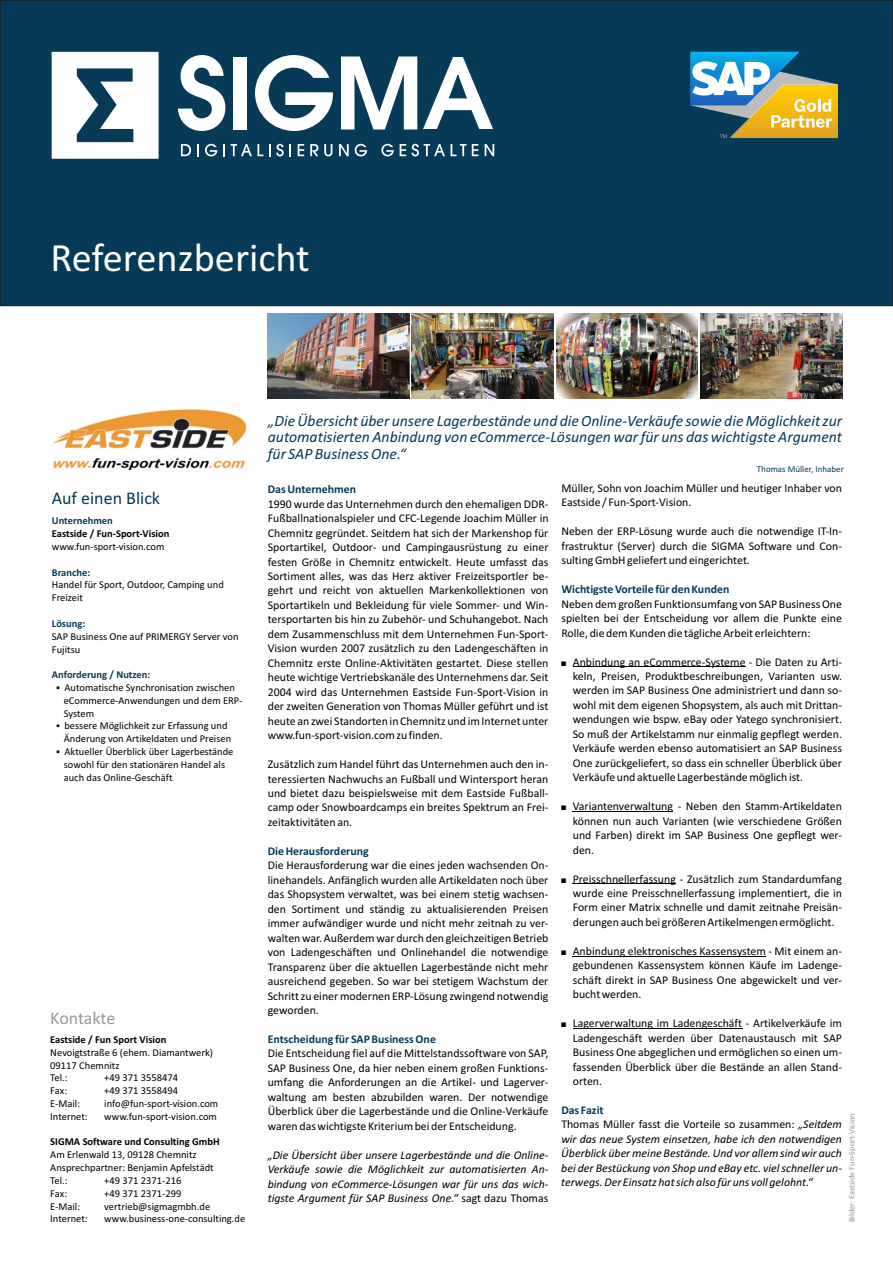
<style>
.page{position:relative;width:893px;height:1263px;background:#fff}
.page>*{position:absolute;margin:0;border:0;box-sizing:border-box;transform-origin:0 0}
.t1{font:40.35px "Calibri";color:#fff}
.t2{font:18px "Calibri";color:#073a57}
.t3{font:18px "Calibri";letter-spacing:-.01em;color:#9c9897}
.t4{font:italic 15.75px/16.5px "Calibri";color:#073a57;text-align:justify}
.t5{font:11.85px/14.4px "Calibri";color:#000;text-align:justify}
.t6{font:italic 11.85px/14.4px "Calibri";color:#000;text-align:justify}
.t7{font:700 11.85px "Calibri";color:#073a57}
.t8{font:10.5px/12.8px "Calibri";color:#000}
.t9{font:700 10.5px "Calibri";color:#000}
.t10{font:700 10.5px "Calibri";color:#073a57}
.t11{font:9px "Calibri";color:#073a57}
.t12{font:8.25px "Calibri";color:#949595}
.s1{font-style:normal}
.s2{font-weight:700;font-style:normal;color:#073a57}
</style>
<div class="page">
<hr style="left:573px;top:667px;width:173px;height:1px;background:#000">
<hr style="left:573px;top:811px;width:100px;height:1px;background:#000">
<hr style="left:573px;top:884px;width:103px;height:1px;background:#000">
<hr style="left:573px;top:956px;width:193px;height:1px;background:#000">
<hr style="left:573px;top:1028px;width:169px;height:1px;background:#000">
<img style="left:556px;top:313px;width:142px;height:85px">
<img style="left:700px;top:313px;width:142px;height:85px">
<img style="left:412px;top:313px;width:142px;height:85px">
<img style="left:268px;top:313px;width:142px;height:85px">
<img style="left:52px;top:409px;width:195px;height:60px">
<div style="left:0;top:0;width:893px;height:306px;background:#073a57"></div>
<svg style="left:691px;top:52px;width:147px;height:86px"></svg>
<svg style="left:178px;top:55px;width:47px;height:76px"></svg>
<div style="left:233px;top:57px;width:14px;height:72px;background:#fff"></div>
<svg style="left:255px;top:55px;width:78px;height:76px"></svg>
<svg style="left:341px;top:56px;width:153px;height:74px"></svg>
<svg style="left:181px;top:144px;width:10px;height:12px"></svg>
<svg style="left:197px;top:144px;width:2px;height:12px"></svg>
<svg style="left:205px;top:144px;width:12px;height:12px"></svg>
<svg style="left:223px;top:144px;width:2px;height:12px"></svg>
<svg style="left:231px;top:144px;width:32px;height:12px"></svg>
<svg style="left:269px;top:144px;width:22px;height:12px"></svg>
<svg style="left:298px;top:144px;width:6px;height:12px"></svg>
<svg style="left:310px;top:144px;width:8px;height:12px"></svg>
<svg style="left:324px;top:144px;width:8px;height:12px"></svg>
<svg style="left:339px;top:144px;width:10px;height:12px"></svg>
<svg style="left:355px;top:144px;width:12px;height:12px"></svg>
<svg style="left:381px;top:144px;width:13px;height:12px"></svg>
<svg style="left:400px;top:144px;width:45px;height:12px"></svg>
<svg style="left:451px;top:144px;width:15px;height:12px"></svg>
<svg style="left:472px;top:144px;width:6px;height:12px"></svg>
<svg style="left:485px;top:144px;width:9px;height:12px"></svg>
<svg style="left:52px;top:52px;width:107px;height:107px"></svg>
<h1 class="t1" style="left:50px;top:240px;width:261px">Referenzbericht</h1>
<h2 class="t2" style="left:52px;top:490px;width:110px">Auf einen Blick</h2>
<p class="t10" style="left:52px;top:516px;width:62px">Unternehmen</p>
<p class="t9" style="left:52px;top:529px;width:119px">Eastside / Fun-Sport-Vision</p>
<p class="t8" style="left:52px;top:541px;width:114px">www.fun-sport-vision.com</p>
<p class="t10" style="left:52px;top:568px;width:40px">Branche:</p>
<p class="t8" style="left:52px;top:579px;width:173px">Handel für Sport, Outdoor, Camping und<br>Freizeit</p>
<p class="t10" style="left:52px;top:619px;width:35px">Lösung:</p>
<p class="t8" style="left:52px;top:631px;width:188px">SAP Business One auf PRIMERGY Server von<br>Fujitsu</p>
<p class="t10" style="left:52px;top:670px;width:100px">Anforderung / Nutzen:</p>
<p class="t8" style="left:64px;top:682px;width:180px;text-indent:-8px">▪ Automatische Synchronisation zwischen eCommerce-Anwendungen und dem ERP-<br>System</p>
<p class="t8" style="left:64px;top:720px;width:169px;text-indent:-8px">▪ bessere Möglichkeit zur Erfassung und<br>Änderung von Artikeldaten und Preisen</p>
<p class="t8" style="left:64px;top:746px;width:171px;text-indent:-8px">▪ Aktueller Überblick über Lagerbestände sowohl für den stationären Handel als auch das Online-Geschäft</p>
<h2 class="t3" style="left:50px;top:1011px;width:67px">Kontakte</h2>
<p class="t9" style="left:50px;top:1035px;width:118px">Eastside / Fun Sport Vision</p>
<p class="t8" style="left:50px;top:1047px;width:164px">Nevoigtstraße 6 (ehem. Diamantwerk)<br>09117 Chemnitz<br>Tel.:</p>
<p class="t8" style="left:104px;top:1072px;width:75px">+49 371 3558474</p>
<p class="t8" style="left:50px;top:1085px;width:18px">Fax:</p>
<p class="t8" style="left:104px;top:1085px;width:75px">+49 371 3558494</p>
<p class="t8" style="left:50px;top:1098px;width:31px">E-Mail:</p>
<p class="t8" style="left:104px;top:1098px;width:116px">info@fun-sport-vision.com</p>
<p class="t8" style="left:50px;top:1111px;width:39px">Internet:</p>
<p class="t8" style="left:104px;top:1111px;width:114px">www.fun-sport-vision.com</p>
<p class="t9" style="left:50px;top:1137px;width:171px">SIGMA Software und Consulting GmbH</p>
<p class="t8" style="left:50px;top:1149px;width:165px">Am Erlenwald 13, 09128 Chemnitz<br>Ansprechpartner: Benjamin Apfelstädt<br>Tel.:</p>
<p class="t8" style="left:104px;top:1175px;width:79px">+49 371 2371-216</p>
<p class="t8" style="left:50px;top:1188px;width:18px">Fax:</p>
<p class="t8" style="left:104px;top:1188px;width:79px">+49 371 2371-299</p>
<p class="t8" style="left:50px;top:1200px;width:31px">E-Mail:</p>
<p class="t8" style="left:104px;top:1200px;width:107px">vertrieb@sigmagmbh.de</p>
<p class="t8" style="left:50px;top:1213px;width:39px">Internet:</p>
<p class="t8" style="left:104px;top:1213px;width:143px">www.business-one-consulting.de</p>
<h3 class="t4" style="left:268px;top:413px;width:576px">„Die Übersicht über unsere Lagerbestände und die Online-Verkäufe sowie die Möglichkeit zur automatisierten Anbindung von eCommerce-Lösungen war für uns das wichtigste Argument für SAP Business One.“</h3>
<p class="t11" style="left:757px;top:466px;width:88px">Thomas Müller, Inhaber</p>
<p class="t7" style="left:268px;top:484px;width:90px">Das Unternehmen</p>
<p class="t5" style="left:268px;top:497px;width:282px">1990 wurde das Unternehmen durch den ehemaligen DDR-Fußballnationalspieler und CFC-Legende Joachim Müller in Chemnitz gegründet. Seitdem hat sich der Markenshop für Sportartikel, Outdoor- und Campingausrüstung zu einer festen Größe in Chemnitz entwickelt. Heute umfasst das Sortiment alles, was das Herz aktiver Freizeitsportler be&shy;gehrt und reicht von aktuellen Markenkollektionen von Sportartikeln und Bekleidung für viele Sommer- und Win&shy;tersportarten bis hin zu Zubehör- und Schuhangebot. Nach dem Zusammenschluss mit dem Unternehmen Fun-Sport-Vision wurden 2007 zusätzlich zu den Ladengeschäften in Chemnitz erste Online-Aktivitäten gestartet. Diese stellen heute wichtige Vertriebskanäle des Unternehmens dar. Seit 2004 wird das Unternehmen Eastside Fun-Sport-Vision in der zweiten Generation von Thomas Müller geführt und ist heute an zwei Standorten in Chemnitz und im Internet unter www.fun-sport-vision.com zu finden.</p>
<p class="t5" style="left:268px;top:758px;width:282px">Zusätzlich zum Handel führt das Unternehmen auch den in&shy;teressierten Nachwuchs an Fußball und Wintersport heran und bietet dazu beispielsweise mit dem Eastside Fußball&shy;camp oder Snowboardcamps ein breites Spektrum an Frei&shy;zeitaktivitäten an.</p>
<p class="t7" style="left:268px;top:846px;width:103px">Die Herausforderung</p>
<p class="t5" style="left:268px;top:859px;width:282px">Die Herausforderung war die eines jeden wachsenden On&shy;linehandels. Anfänglich wurden alle Artikeldaten noch über das Shopsystem verwaltet, was bei einem stetig wachsen&shy;den Sortiment und ständig zu aktualisierenden Preisen immer aufwändiger wurde und nicht mehr zeitnah zu ver&shy;walten war. Außerdem war durch den gleichzeitigen Betrieb von Ladengeschäften und Onlinehandel die notwendige Transparenz über die aktuellen Lagerbestände nicht mehr ausreichend gegeben. So war bei stetigem Wachstum der Schritt zu einer modernen ERP-Lösung zwingend notwendig geworden.</p>
<p class="t7" style="left:268px;top:1034px;width:170px">Entscheidung für SAP Business One</p>
<p class="t5" style="left:268px;top:1047px;width:282px">Die Entscheidung fiel auf die Mittelstandssoftware von SAP, SAP Business One, da hier neben einem großen Funktions&shy;umfang die Anforderungen an die Artikel- und Lagerver&shy;waltung am besten abzubilden waren. Der notwendige Überblick über die Lagerbestände und die Online-Verkäufe waren das wichtigste Kriterium bei der Entscheidung.</p>
<p class="t6" style="left:268px;top:1148px;width:282px">„Die Übersicht über unsere Lagerbestände und die Online-Verkäufe sowie die Möglichkeit zur automatisierten An&shy;bindung von eCommerce-Lösungen war für uns das wich&shy;tigste Argument für SAP Business One.“ <span class="s1">sagt dazu Thomas</span></p>
<p class="t5" style="left:561px;top:482px;width:282px">Müller, Sohn von Joachim Müller und heutiger Inhaber von<br>Eastside / Fun-Sport-Vision.</p>
<p class="t5" style="left:561px;top:525px;width:282px">Neben der ERP-Lösung wurde auch die notwendige IT-In&shy;frastruktur (Server) durch die SIGMA Software und Con&shy;sulting GmbH geliefert und eingerichtet.</p>
<p class="t7" style="left:561px;top:584px;width:169px">Wichtigste Vorteile für den Kunden</p>
<p class="t5" style="left:561px;top:597px;width:282px">Neben dem großen Funktionsumfang von SAP Business One spielten bei der Entscheidung vor allem die Punkte eine Rolle, die dem Kunden die tägliche Arbeit erleichtern:</p>
<p class="t5" style="left:573px;top:655px;width:271px">Anbindung an eCommerce-Systeme - Die Daten zu Arti&shy;keln, Preisen, Produktbeschreibungen, Varianten usw. werden im SAP Business One administriert und dann so&shy;wohl mit dem eigenen Shopsystem, als auch mit Drittan&shy;wendungen wie bspw. eBay oder Yatego synchronisiert.<br>So muß der Artikelstamm nur einmalig gepflegt werden.<br>Verkäufe werden ebenso automatisiert an SAP Business One zurückgeliefert, so dass ein schneller Überblick über Verkäufe und aktuelle Lagerbestände möglich ist.</p>
<p class="t5" style="left:573px;top:800px;width:271px">Variantenverwaltung - Neben den Stamm-Artikeldaten können nun auch Varianten (wie verschiedene Größen und Farben) direkt im SAP Business One gepflegt wer&shy;den.</p>
<p class="t5" style="left:573px;top:872px;width:271px">Preisschnellerfassung - Zusätzlich zum Standardumfang wurde eine Preisschnellerfassung implementiert, die in Form einer Matrix schnelle und damit zeitnahe Preisän&shy;derungen auch bei größeren Artikelmengen ermöglicht.</p>
<p class="t5" style="left:573px;top:945px;width:271px">Anbindung elektronisches Kassensystem - Mit einem an&shy;gebundenen Kassensystem können Käufe im Ladenge&shy;schäft direkt in SAP Business One abgewickelt und ver&shy;bucht werden.</p>
<p class="t5" style="left:573px;top:1017px;width:271px">Lagerverwaltung im Ladengeschäft - Artikelverkäufe im Ladengeschäft werden über Datenaustausch mit SAP Business One abgeglichen und ermöglichen so einen um&shy;fassenden Überblick über die Bestände an allen Stand&shy;orten.</p>
<p class="t6" style="left:561px;top:1104px;width:282px;text-align:left"><span class="s2">Das Fazit<br></span><span class="s1">Thomas Müller fasst die Vorteile so zusammen:</span> „Seitdem wir das neue System einsetzen, habe ich den notwendigen Überblick über meine Bestände. Und vor allem sind wir auch bei der Bestückung von Shop und eBay etc. viel schneller un&shy;terwegs. Der Einsatz hat sich also für uns voll gelohnt.“</p>
<p class="t12" style="left:848px;top:1222px;width:110px;rotate:-90deg">Bilder: Eastside Fun-Sport-Vision</p>
</div>
